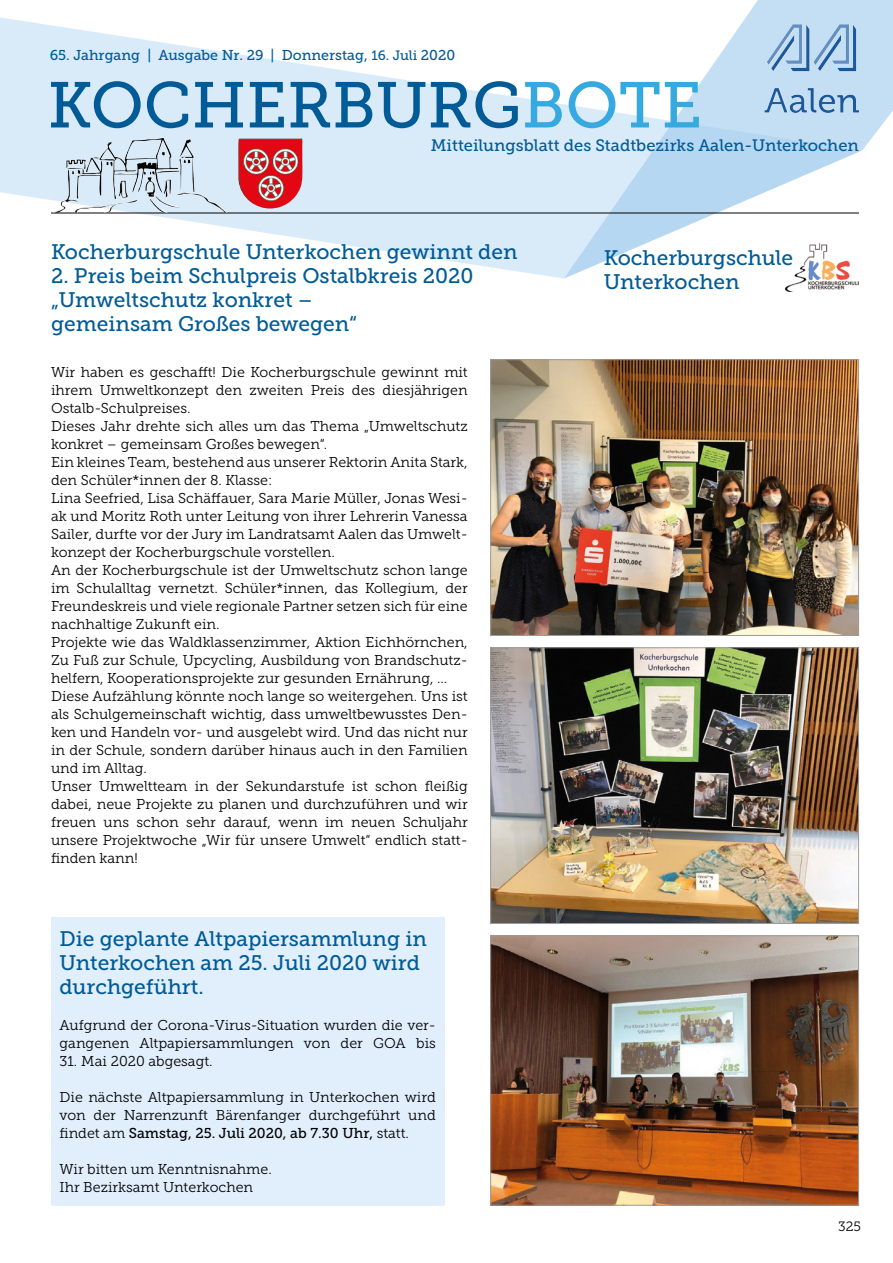
<style>
.page{position:relative;width:893px;height:1263px;background:#fff}
.page>*{position:absolute;margin:0;border:0;box-sizing:border-box;transform-origin:0 0}
.t1{font:64.5px "Museo Slab 500";color:#005b97}
.t2{font:21px/24px "Museo Slab 500";color:#005b97}
.t3{font:16.5px "Museo Slab 500";color:#005b97}
.t4{font:14.25px/18px "Museo Slab 300";color:#000}
.t5{font:14.25px "Museo Slab 500";color:#005b97}
.t6{font:14.25px "Museo Slab 500";color:#000}
.t7{font:13.5px "Museo Slab 300";color:#000}
.s1{font-size:13.5px}
.s2{color:#36a9e1}
.s3{font-family:"Museo Slab 300"}
</style>
<div class="page">
<svg style="left:0;top:17px;width:564px;height:262px;fill:#d9eaf9"></svg>
<svg style="left:564px;top:0;width:329px;height:279px"></svg>
<img style="left:831px;top:24px;width:25px;height:47px">
<hr style="left:51px;top:213px;width:808px;height:1px;background:#000">
<img style="left:238px;top:138px;width:65px;height:70px">
<img style="left:99px;top:138px;width:87px;height:61px">
<img style="left:786px;top:243px;width:73px;height:48px">
<div style="left:51px;top:917px;width:393px;height:288px;background:#e1eefb"></div>
<img style="left:492px;top:361px;width:365px;height:273px">
<div style="left:490px;top:359px;width:369px;height:277px;border:1px solid #9d9d9c"></div>
<img style="left:492px;top:649px;width:365px;height:273px">
<div style="left:490px;top:647px;width:369px;height:277px;border:1px solid #9d9d9c"></div>
<img style="left:492px;top:937px;width:365px;height:266px">
<div style="left:490px;top:935px;width:369px;height:270px;border:1px solid #9d9d9c"></div>
<p class="t5" style="left:50px;top:47px;width:407px">65. Jahrgang | Ausgabe Nr. 29 | Donnerstag, <span class="s1">16. Juli</span> 2020</p>
<h1 class="t1" style="left:48px;top:69px;width:656px">KOCHERBURG<span class="s2">BOTE</span></h1>
<p class="t3" style="left:431px;top:136px;width:430px">Mitteilungsblatt des Stadtbezirks Aalen-Unterkochen</p>
<h2 class="t2" style="left:51px;top:240px;width:468px">Kocherburgschule Unterkochen gewinnt den</h2>
<h2 class="t2" style="left:51px;top:264px;width:424px">2. Preis beim Schulpreis Ostalbkreis 2020 „Umweltschutz konkret –<br>gemeinsam Großes bewegen“</h2>
<p class="t4" style="left:51px;top:363px;width:418px">Wir haben es geschafft! Die Kocherburgschule gewinnt mit ihrem Umweltkonzept den zweiten Preis des diesjährigen Ostalb-Schulpreises.<br>Dieses Jahr drehte sich alles um das Thema „Umweltschutz konkret – gemeinsam Großes bewegen“.<br>Ein kleines Team, bestehend aus unserer Rektorin Anita Stark, den Schüler*innen der 8. Klasse:<br>Lina Seefried, Lisa Schäffauer, Sara Marie Müller, Jonas Wesi&shy;ak und Moritz Roth unter Leitung von ihrer Lehrerin Vanessa Sailer, durfte vor der Jury im Landratsamt Aalen das Umwelt&shy;konzept der Kocherburgschule vorstellen.<br>An der Kocherburgschule ist der Umweltschutz schon lange im Schulalltag vernetzt. Schüler*innen, das Kollegium, der Freundeskreis und viele regionale Partner setzen sich für eine nachhaltige Zukunft ein.<br>Projekte wie das Waldklassenzimmer, Aktion Eichhörnchen, Zu Fuß zur Schule, Upcycling, Ausbildung von Brandschutz&shy;helfern, Kooperationsprojekte zur gesunden Ernährung, … Diese Aufzählung könnte noch lange so weitergehen. Uns ist als Schulgemeinschaft wichtig, dass umweltbewusstes Den&shy;ken und Handeln vor- und ausgelebt wird. Und das nicht nur in der Schule, sondern darüber hinaus auch in den Familien und im Alltag.<br>Unser Umweltteam in der Sekundarstufe ist schon fleißig dabei, neue Projekte zu planen und durchzuführen und wir freuen uns schon sehr darauf, wenn im neuen Schuljahr unsere Projektwoche „Wir für unsere Umwelt“ endlich statt&shy;finden kann!</p>
<h2 class="t2" style="left:60px;top:927px;width:369px">Die geplante Altpapiersammlung in<br>Unterkochen am 25. Juli 2020 wird durchgeführt.</h2>
<p class="t4" style="left:60px;top:1016px;width:378px">Aufgrund der Corona-Virus-Situation wurden die ver&shy;gangenen Altpapiersammlungen von der GOA bis</p>
<p class="t4" style="left:60px;top:1052px;width:155px">31. Mai 2020 abgesagt.</p>
<p class="t4" style="left:60px;top:1088px;width:378px">Die nächste Altpapiersammlung in Unterkochen wird von der Narrenzunft Bärenfanger durchgeführt und</p>
<p class="t6" style="left:60px;top:1125px;width:351px"><span class="s3">findet am</span> Samstag, 25. Juli 2020, ab 7.30 Uhr, <span class="s3">statt.</span></p>
<p class="t4" style="left:60px;top:1160px;width:214px">Wir bitten um Kenntnisnahme.<br>Ihr Bezirksamt Unterkochen</p>
<h2 class="t2" style="left:604px;top:246px;width:191px">Kocherburgschule<br>Unterkochen</h2>
<p class="t7" style="left:838px;top:1218px;width:24px">325</p>
</div>
